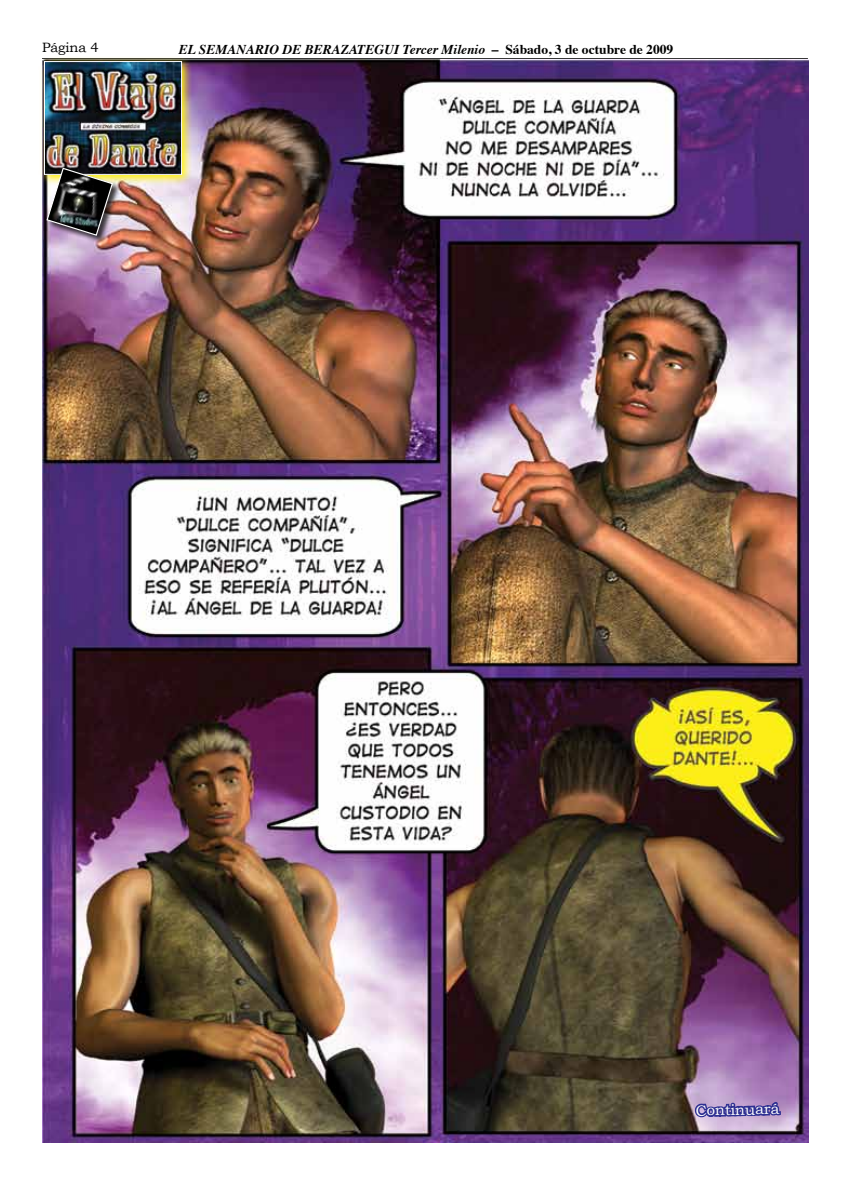
<style>
.page{position:relative;width:851px;height:1191px;background:#fff}
.page>*{position:absolute;margin:0;border:0;box-sizing:border-box;transform-origin:0 0}
.t1{font:15px "Bookman Old Style";color:#fff}
.t2{font:italic 700 13.5px "Times";color:#000}
.t3{font:13.5px "Bookman Old Style";color:#000}
.s1{font-style:normal}
</style>
<div class="page">
<hr style="left:42px;top:58px;width:765px;height:3px;background:#000">
<img style="left:43px;top:60px;width:765px;height:1082px">
<img style="left:41px;top:58px;width:152px;height:128px">
<img style="left:46px;top:63px;width:134px;height:110px">
<div style="left:44px;top:61px;width:138px;height:114px;border:1px solid #fff"></div>
<div style="left:47px;top:168px;width:75px;height:76px;background:#000;opacity:.75"></div>
<img style="left:46px;top:167px;width:68px;height:69px">
<svg style="left:692px;top:860px;width:90px;height:283px;background:#7f5771"></svg>
<p class="t3" style="left:42px;top:39px;width:58px">Página 4</p>
<p class="t2" style="left:179px;top:37px;width:496px">EL SEMANARIO DE BERAZATEGUI Tercer Milenio <span class="s1">– Sábado, 3 de octubre de 2009</span></p>
<p class="t1" style="left:695px;top:1101px;width:85px;rotate:-1deg">Continuará</p>
</div>
